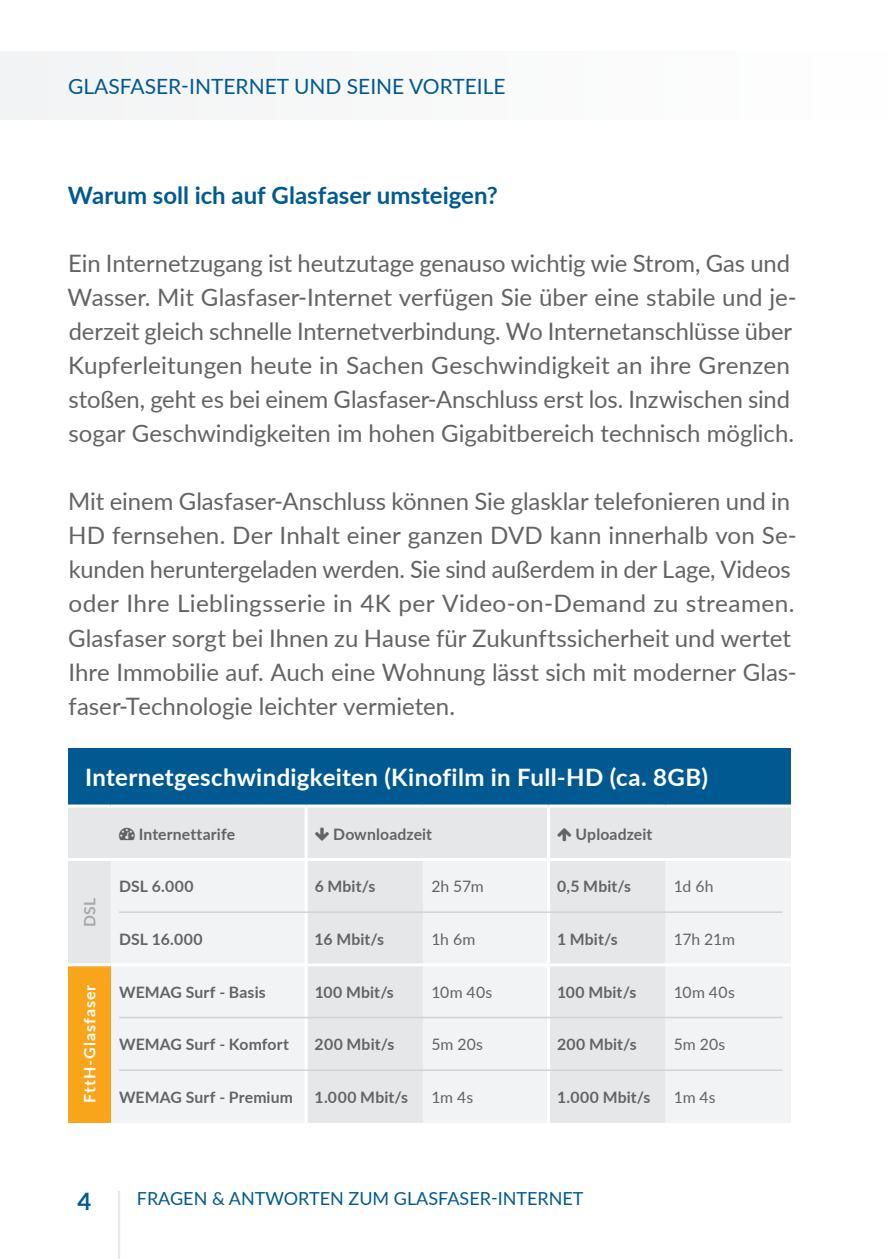
<style>
.page{position:relative;width:893px;height:1259px;background:#fff}
.page>*{position:absolute;margin:0;border:0;box-sizing:border-box;transform-origin:0 0}
.t1{font:24px/33.9px "Lato";color:#636366}
.t2{font:700 24px "Lato";letter-spacing:.015em;color:#fff}
.t3{font:700 24px "Lato";color:#005a91}
.t4{font:21px "Lato";color:#005a91}
.t5{font:18px "Lato";color:#005a91}
.t6{font:700 15.6px "Lato";letter-spacing:.01em;color:#636366}
.t7{font:15.6px "Lato";letter-spacing:.005em;color:#636366}
.t8{font:700 15.6px "Lato";letter-spacing:.055em;color:#fff}
.t9{font:700 15.6px "Lato";color:#a8a9ad}
</style>
<div class="page">
<div style="left:0;top:51px;width:893px;height:68px;background:#f2f3f4"></div>
<hr style="left:118px;top:1191px;width:2px;height:68px;background:#e6e7e9">
<div style="left:68px;top:748px;width:723px;height:58px;background:#005a91"></div>
<svg style="left:68px;top:807px;width:723px;height:315px;fill:#f2f3f4"></svg>
<div style="left:68px;top:965px;width:43px;height:157px;background:#f9a51b"></div>
<hr style="left:68px;top:963px;width:43px;height:3px;background:#fff">
<hr style="left:111px;top:963px;width:195px;height:3px;background:#fff">
<hr style="left:306px;top:963px;width:117px;height:3px;background:#fff">
<hr style="left:423px;top:963px;width:126px;height:3px;background:#fff">
<hr style="left:549px;top:963px;width:116px;height:3px;background:#fff">
<hr style="left:665px;top:963px;width:126px;height:3px;background:#fff">
<hr style="left:68px;top:858px;width:43px;height:3px;background:#fff">
<hr style="left:111px;top:858px;width:195px;height:3px;background:#fff">
<hr style="left:306px;top:858px;width:117px;height:3px;background:#fff">
<hr style="left:423px;top:858px;width:126px;height:3px;background:#fff">
<hr style="left:549px;top:858px;width:116px;height:3px;background:#fff">
<hr style="left:665px;top:858px;width:126px;height:3px;background:#fff">
<hr style="left:68px;top:804px;width:43px;height:3px;background:#fff">
<hr style="left:111px;top:804px;width:195px;height:3px;background:#fff">
<hr style="left:306px;top:804px;width:117px;height:3px;background:#fff">
<hr style="left:423px;top:804px;width:126px;height:3px;background:#fff">
<hr style="left:549px;top:804px;width:116px;height:3px;background:#fff">
<hr style="left:665px;top:804px;width:126px;height:3px;background:#fff">
<hr style="left:547px;top:807px;width:3px;height:51px;background:#fff">
<hr style="left:547px;top:861px;width:3px;height:51px;background:#fff">
<hr style="left:547px;top:912px;width:3px;height:51px;background:#fff">
<hr style="left:547px;top:966px;width:3px;height:51px;background:#fff">
<hr style="left:547px;top:1017px;width:3px;height:53px;background:#fff">
<hr style="left:547px;top:1070px;width:3px;height:52px;background:#fff">
<hr style="left:305px;top:807px;width:3px;height:51px;background:#fff">
<hr style="left:305px;top:861px;width:3px;height:51px;background:#fff">
<hr style="left:305px;top:912px;width:3px;height:51px;background:#fff">
<hr style="left:305px;top:966px;width:3px;height:51px;background:#fff">
<hr style="left:305px;top:1017px;width:3px;height:53px;background:#fff">
<hr style="left:305px;top:1070px;width:3px;height:52px;background:#fff">
<hr style="left:119px;top:1069px;width:663px;height:2px;background:#d1d2d4">
<hr style="left:119px;top:1016px;width:663px;height:2px;background:#d1d2d4">
<hr style="left:119px;top:911px;width:663px;height:2px;background:#d1d2d4">
<svg style="left:119px;top:827px;width:16px;height:13px"></svg>
<svg style="left:315px;top:827px;width:14px;height:13px"></svg>
<svg style="left:557px;top:827px;width:14px;height:13px"></svg>
<p class="t4" style="left:68px;top:71px;width:439px">GLASFASER-INTERNET UND SEINE VORTEILE</p>
<p class="t3" style="left:68px;top:178px;width:432px">Warum soll ich auf Glasfaser umsteigen?</p>
<p class="t1" style="left:67px;top:245px;width:731px">Ein Internetzugang ist heutzutage genauso wichtig wie Strom, Gas und Wasser. Mit Glasfaser-Internet verfügen Sie über eine stabile und je&shy;derzeit gleich schnelle Internetverbindung. Wo Internetanschlüsse über Kupferleitungen heute in Sachen Geschwindigkeit an ihre Grenzen stoßen, geht es bei einem Glasfaser-Anschluss erst los. Inzwischen sind sogar Geschwindigkeiten im hohen Gigabitbereich technisch möglich.</p>
<p class="t1" style="left:68px;top:484px;width:730px">Mit einem Glasfaser-Anschluss können Sie glasklar telefonieren und in HD fernsehen. Der Inhalt einer ganzen DVD kann innerhalb von Se&shy;kunden heruntergeladen werden. Sie sind außerdem in der Lage, Videos oder Ihre Lieblingsserie in 4K per Video-on-Demand zu streamen.<br>Glasfaser sorgt bei Ihnen zu Hause für Zukunftssicherheit und wertet Ihre Immobilie auf. Auch eine Wohnung lässt sich mit moderner Glas&shy;faser-Technologie leichter vermieten.</p>
<p class="t2" style="left:85px;top:760px;width:625px">Internetgeschwindigkeiten (Kinofilm in Full-HD (ca. 8GB)</p>
<p class="t6" style="left:139px;top:822px;width:98px">Internettarife</p>
<p class="t6" style="left:333px;top:822px;width:100px">Downloadzeit</p>
<p class="t6" style="left:575px;top:822px;width:78px">Uploadzeit</p>
<p class="t9" style="left:78px;top:926px;width:31px;rotate:-90deg">DSL</p>
<p class="t6" style="left:119px;top:875px;width:76px">DSL 6.000</p>
<p class="t6" style="left:315px;top:875px;width:62px">6 Mbit/s</p>
<p class="t7" style="left:431px;top:875px;width:54px">2h 57m</p>
<p class="t6" style="left:557px;top:875px;width:76px">0,5 Mbit/s</p>
<p class="t7" style="left:674px;top:875px;width:41px">1d 6h</p>
<p class="t6" style="left:119px;top:927px;width:85px">DSL 16.000</p>
<p class="t6" style="left:315px;top:927px;width:71px">16 Mbit/s</p>
<p class="t7" style="left:431px;top:928px;width:46px">1h 6m</p>
<p class="t6" style="left:557px;top:927px;width:62px">1 Mbit/s</p>
<p class="t7" style="left:674px;top:928px;width:63px">17h 21m</p>
<p class="t8" style="left:78px;top:1102px;width:119px;rotate:-90deg">FttH-Glasfaser</p>
<p class="t6" style="left:119px;top:980px;width:148px">WEMAG Surf - Basis</p>
<p class="t6" style="left:315px;top:980px;width:81px">100 Mbit/s</p>
<p class="t7" style="left:431px;top:980px;width:63px">10m 40s</p>
<p class="t6" style="left:557px;top:980px;width:81px">100 Mbit/s</p>
<p class="t7" style="left:674px;top:980px;width:63px">10m 40s</p>
<p class="t6" style="left:119px;top:1033px;width:172px">WEMAG Surf - Komfort</p>
<p class="t6" style="left:315px;top:1033px;width:81px">200 Mbit/s</p>
<p class="t7" style="left:431px;top:1033px;width:53px">5m 20s</p>
<p class="t6" style="left:557px;top:1033px;width:81px">200 Mbit/s</p>
<p class="t7" style="left:674px;top:1033px;width:53px">5m 20s</p>
<p class="t6" style="left:119px;top:1085px;width:175px">WEMAG Surf - Premium</p>
<p class="t6" style="left:315px;top:1085px;width:95px">1.000 Mbit/s</p>
<p class="t7" style="left:431px;top:1086px;width:43px">1m 4s</p>
<p class="t6" style="left:557px;top:1085px;width:95px">1.000 Mbit/s</p>
<p class="t7" style="left:674px;top:1086px;width:43px">1m 4s</p>
<p class="t3" style="left:78px;top:1183px;width:15px">4</p>
<p class="t5" style="left:137px;top:1186px;width:448px">FRAGEN &amp; ANTWORTEN ZUM GLASFASER-INTERNET</p>
</div>
